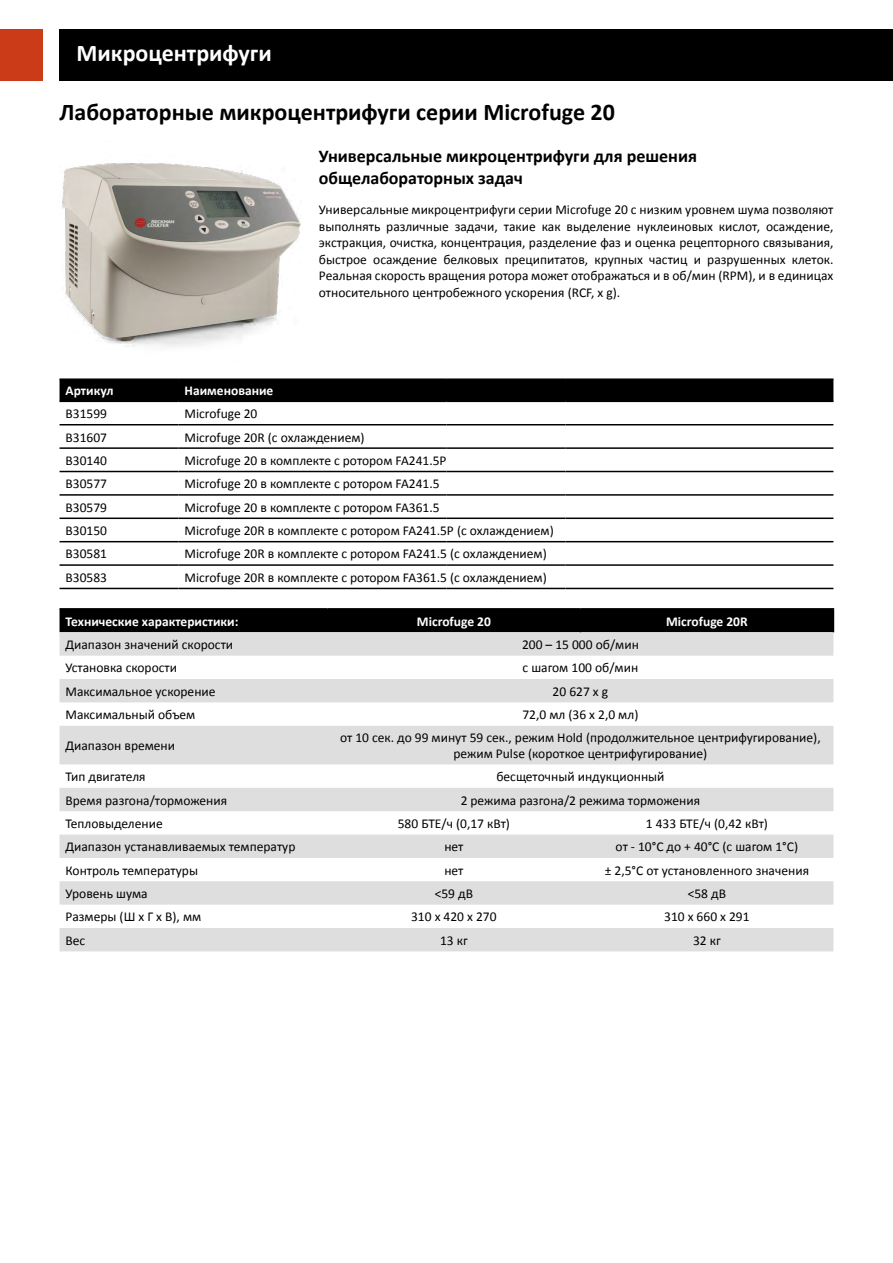
<style>
.page{position:relative;width:893px;height:1263px;background:#fff}
.page>*{position:absolute;margin:0;border:0;box-sizing:border-box;transform-origin:0 0}
.t1{font:700 24px "Calibri";color:#000}
.t2{font:700 24px "Calibri";color:#fff}
.t3{font:700 18px/21.6px "Calibri";color:#000}
.t4{font:13.5px/16.5px "Calibri";color:#000;text-align:justify}
.t5{font:700 13.5px "Calibri";color:#fff}
</style>
<div class="page">
<div style="left:60px;top:30px;width:833px;height:51px;background:#000"></div>
<div style="left:0;top:30px;width:43px;height:51px;background:#cb3b17"></div>
<hr style="left:60px;top:378px;width:119px;height:2px;background:#000">
<hr style="left:179px;top:378px;width:267px;height:2px;background:#000">
<hr style="left:446px;top:378px;width:120px;height:2px;background:#000">
<hr style="left:566px;top:378px;width:267px;height:2px;background:#000">
<div style="left:60px;top:379px;width:773px;height:22px;background:#000"></div>
<hr style="left:60px;top:401px;width:119px;height:1px;background:#000">
<hr style="left:179px;top:401px;width:267px;height:1px;background:#000">
<hr style="left:446px;top:401px;width:120px;height:1px;background:#000">
<hr style="left:566px;top:401px;width:267px;height:1px;background:#000">
<hr style="left:60px;top:424px;width:119px;height:1px;background:#000">
<hr style="left:179px;top:424px;width:267px;height:1px;background:#000">
<hr style="left:446px;top:424px;width:120px;height:1px;background:#000">
<hr style="left:566px;top:424px;width:267px;height:1px;background:#000">
<hr style="left:60px;top:447px;width:119px;height:2px;background:#000">
<hr style="left:179px;top:447px;width:267px;height:2px;background:#000">
<hr style="left:446px;top:447px;width:120px;height:2px;background:#000">
<hr style="left:566px;top:447px;width:267px;height:2px;background:#000">
<hr style="left:60px;top:471px;width:119px;height:1px;background:#000">
<hr style="left:179px;top:471px;width:267px;height:1px;background:#000">
<hr style="left:446px;top:471px;width:120px;height:1px;background:#000">
<hr style="left:566px;top:471px;width:267px;height:1px;background:#000">
<hr style="left:60px;top:494px;width:119px;height:2px;background:#000">
<hr style="left:179px;top:494px;width:267px;height:2px;background:#000">
<hr style="left:446px;top:494px;width:120px;height:2px;background:#000">
<hr style="left:566px;top:494px;width:267px;height:2px;background:#000">
<hr style="left:60px;top:517px;width:119px;height:2px;background:#000">
<hr style="left:179px;top:517px;width:267px;height:2px;background:#000">
<hr style="left:446px;top:517px;width:120px;height:2px;background:#000">
<hr style="left:566px;top:517px;width:267px;height:2px;background:#000">
<hr style="left:60px;top:541px;width:119px;height:1px;background:#000">
<hr style="left:179px;top:541px;width:267px;height:1px;background:#000">
<hr style="left:446px;top:541px;width:120px;height:1px;background:#000">
<hr style="left:566px;top:541px;width:267px;height:1px;background:#000">
<hr style="left:60px;top:564px;width:119px;height:2px;background:#000">
<hr style="left:179px;top:564px;width:267px;height:2px;background:#000">
<hr style="left:446px;top:564px;width:120px;height:2px;background:#000">
<hr style="left:566px;top:564px;width:267px;height:2px;background:#000">
<hr style="left:60px;top:588px;width:119px;height:1px;background:#000">
<hr style="left:179px;top:588px;width:267px;height:1px;background:#000">
<hr style="left:446px;top:588px;width:120px;height:1px;background:#000">
<hr style="left:566px;top:588px;width:267px;height:1px;background:#000">
<svg style="left:60px;top:632px;width:773px;height:319px;fill:#dedede"></svg>
<hr style="left:60px;top:608px;width:267px;height:2px;background:#000">
<hr style="left:327px;top:608px;width:253px;height:2px;background:#000">
<hr style="left:580px;top:608px;width:254px;height:2px;background:#000">
<div style="left:60px;top:609px;width:774px;height:23px;background:#000"></div>
<img style="left:61px;top:163px;width:240px;height:184px">
<h1 class="t2" style="left:77px;top:38px;width:197px">Микроцентрифуги</h1>
<h1 class="t1" style="left:60px;top:97px;width:557px">Лабораторные микроцентрифуги серии Microfuge 20</h1>
<h2 class="t3" style="left:319px;top:145px;width:380px">Универсальные микроцентрифуги для решения общелабораторных задач</h2>
<p class="t4" style="left:319px;top:201px;width:516px">Универсальные микроцентрифуги серии Microfuge 20 с низким уровнем шума позволяют выполнять различные задачи, такие как выделение нуклеиновых кислот, осаждение, экстракция, очистка, концентрация, разделение фаз и оценка рецепторного связывания, быстрое осаждение белковых преципитатов, крупных частиц и разрушенных клеток.<br>Реальная скорость вращения ротора может отображаться и в об/мин (RPM), и в единицах относительного центробежного ускорения (RCF, x g).</p>
<p class="t5" style="left:66px;top:382px;width:49px">Артикул</p>
<p class="t5" style="left:185px;top:382px;width:90px">Наименование</p>
<p class="t4" style="left:66px;top:405px;width:43px">B31599</p>
<p class="t4" style="left:185px;top:405px;width:74px">Microfuge 20</p>
<p class="t4" style="left:66px;top:428px;width:43px">B31607</p>
<p class="t4" style="left:185px;top:428px;width:182px">Microfuge 20R (с охлаждением)</p>
<p class="t4" style="left:66px;top:451px;width:43px">B30140</p>
<p class="t4" style="left:185px;top:451px;width:264px">Microfuge 20 в комплекте с ротором FA241.5P</p>
<p class="t4" style="left:66px;top:475px;width:43px">B30577</p>
<p class="t4" style="left:185px;top:475px;width:257px">Microfuge 20 в комплекте с ротором FA241.5</p>
<p class="t4" style="left:66px;top:498px;width:43px">B30579</p>
<p class="t4" style="left:185px;top:498px;width:257px">Microfuge 20 в комплекте с ротором FA361.5</p>
<p class="t4" style="left:66px;top:522px;width:43px">B30150</p>
<p class="t4" style="left:185px;top:522px;width:371px">Microfuge 20R в комплекте с ротором FA241.5P (с охлаждением)</p>
<p class="t4" style="left:66px;top:545px;width:43px">B30581</p>
<p class="t4" style="left:185px;top:545px;width:364px">Microfuge 20R в комплекте с ротором FA241.5 (с охлаждением)</p>
<p class="t4" style="left:66px;top:568px;width:43px">B30583</p>
<p class="t4" style="left:185px;top:568px;width:364px">Microfuge 20R в комплекте с ротором FA361.5 (с охлаждением)</p>
<p class="t5" style="left:66px;top:613px;width:174px">Технические характеристики:</p>
<p class="t5" style="left:417px;top:613px;width:75px">Microfuge 20</p>
<p class="t5" style="left:666px;top:613px;width:83px">Microfuge 20R</p>
<p class="t4" style="left:66px;top:636px;width:169px">Диапазон значений скорости</p>
<p class="t4" style="left:522px;top:636px;width:118px">200 – 15 000 об/мин</p>
<p class="t4" style="left:66px;top:659px;width:113px">Установка скорости</p>
<p class="t4" style="left:523px;top:659px;width:117px">с шагом 100 об/мин</p>
<p class="t4" style="left:66px;top:682px;width:152px">Максимальное ускорение</p>
<p class="t4" style="left:553px;top:682px;width:57px">20 627 х g</p>
<p class="t4" style="left:66px;top:706px;width:131px">Максимальный объем</p>
<p class="t4" style="left:522px;top:706px;width:117px">72,0 мл (36 x 2,0 мл)</p>
<p class="t4" style="left:66px;top:737px;width:111px">Диапазон времени</p>
<p class="t4" style="left:340px;top:728px;width:482px;text-align:center">от 10 сек. до 99 минут 59 сек., режим Hold (продолжительное центрифугирование), режим Pulse (короткое центрифугирование)</p>
<p class="t4" style="left:66px;top:768px;width:82px">Тип двигателя</p>
<p class="t4" style="left:496px;top:768px;width:170px">бесщеточный индукционный</p>
<p class="t4" style="left:66px;top:791px;width:163px">Время разгона/торможения</p>
<p class="t4" style="left:461px;top:791px;width:241px">2 режима разгона/2 режима торможения</p>
<p class="t4" style="left:66px;top:814px;width:99px">Тепловыделение</p>
<p class="t4" style="left:398px;top:814px;width:114px">580 БТЕ/ч (0,17 кВт)</p>
<p class="t4" style="left:646px;top:814px;width:124px">1 433 БТЕ/ч (0,42 кВт)</p>
<p class="t4" style="left:66px;top:838px;width:231px">Диапазон устанавливаемых температур</p>
<p class="t4" style="left:444px;top:838px;width:21px">нет</p>
<p class="t4" style="left:616px;top:838px;width:184px">от - 10°С до + 40°С (с шагом 1°С)</p>
<p class="t4" style="left:66px;top:861px;width:134px">Контроль температуры</p>
<p class="t4" style="left:444px;top:861px;width:21px">нет</p>
<p class="t4" style="left:605px;top:861px;width:206px">± 2,5°C от установленного значения</p>
<p class="t4" style="left:65px;top:884px;width:84px">Уровень шума</p>
<p class="t4" style="left:435px;top:884px;width:40px">&lt;59 дВ</p>
<p class="t4" style="left:688px;top:884px;width:40px">&lt;58 дВ</p>
<p class="t4" style="left:65px;top:908px;width:137px">Размеры (Ш x Г x В), мм</p>
<p class="t4" style="left:411px;top:908px;width:87px">310 х 420 х 270</p>
<p class="t4" style="left:664px;top:908px;width:87px">310 x 660 x 291</p>
<p class="t4" style="left:65px;top:931px;width:21px">Вес</p>
<p class="t4" style="left:440px;top:931px;width:29px">13 кг</p>
<p class="t4" style="left:693px;top:931px;width:29px">32 кг</p>
</div>
